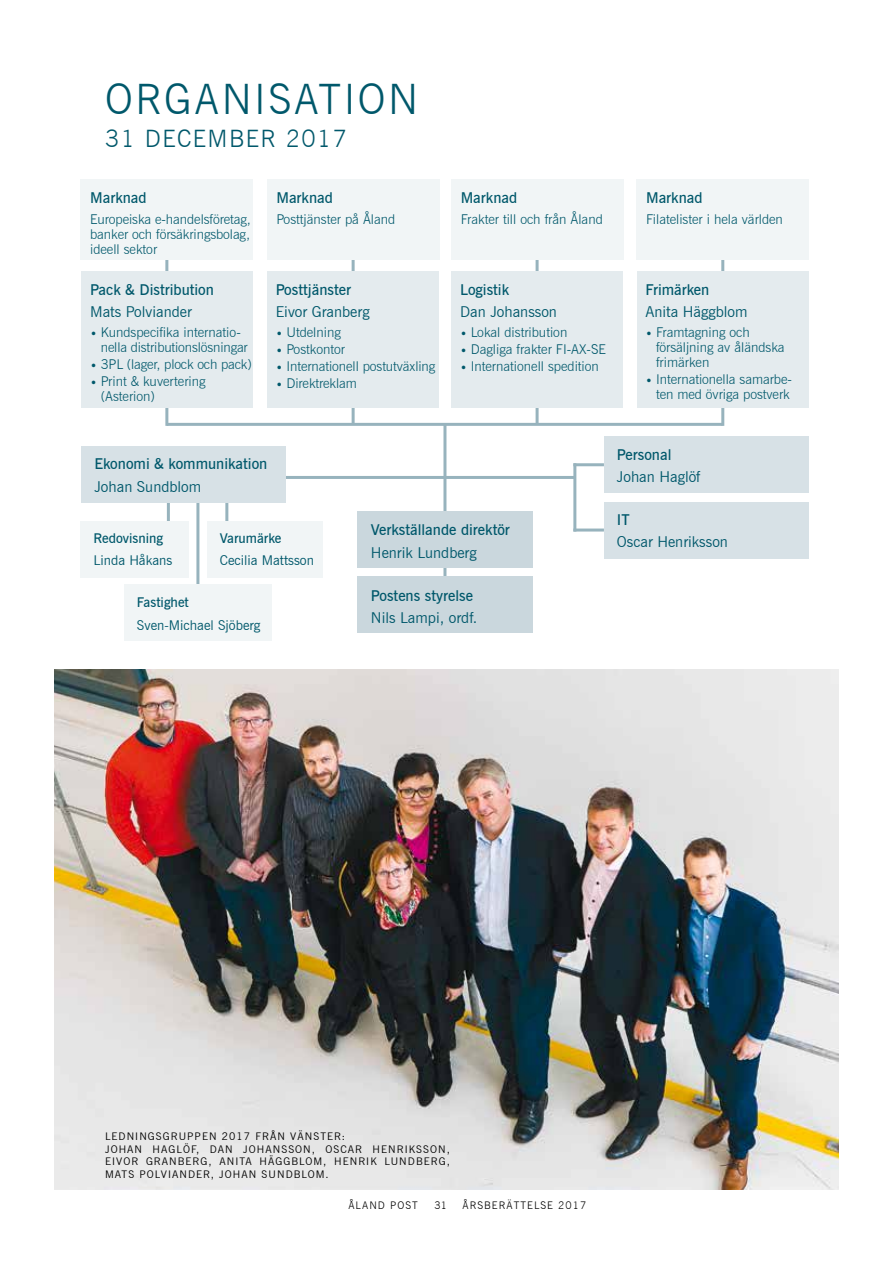
<style>
.page{position:relative;width:893px;height:1263px;background:#fff}
.page>*{position:absolute;margin:0;border:0;box-sizing:border-box;transform-origin:0 0}
.t1{font:300 42px "News Gothic BT";letter-spacing:.06em;color:#00586b}
.t2{font:300 24px "News Gothic BT";letter-spacing:.06em;color:#00586b}
.t3{font:600 15px "News Gothic BT";color:#00586b}
.t4{font:15px "News Gothic BT";color:#00586b}
.t5{font:300 13.5px/15px "News Gothic BT";color:#00586b}
.t6{font:13.5px "News Gothic BT";color:#00586b}
.t7{font:600 13.5px "News Gothic BT";color:#00586b}
.t8{font:10.5px/12.6px "News Gothic BT";letter-spacing:.1em;color:#000}
.t9{font:300 10.5px "News Gothic BT";letter-spacing:.1em;color:#000}
.s1{font-size:12px}
</style>
<div class="page">
<hr style="left:225px;top:453px;width:3px;height:105px;background:#97b3bd">
<hr style="left:196px;top:453px;width:3px;height:176px;background:#97b3bd">
<hr style="left:167px;top:453px;width:3px;height:105px;background:#97b3bd">
<img style="left:54px;top:669px;width:785px;height:520px">
<hr style="left:721px;top:244px;width:3px;height:182px;background:#97b3bd">
<hr style="left:165px;top:199px;width:3px;height:227px;background:#97b3bd">
<hr style="left:352px;top:250px;width:3px;height:174px;background:#97b3bd">
<hr style="left:536px;top:244px;width:3px;height:180px;background:#97b3bd">
<div style="left:81px;top:179px;width:172px;height:81px;background:#f1f5f6"></div>
<div style="left:267px;top:179px;width:172px;height:81px;background:#f1f5f6"></div>
<div style="left:451px;top:179px;width:172px;height:81px;background:#f1f5f6"></div>
<div style="left:637px;top:179px;width:172px;height:81px;background:#f1f5f6"></div>
<hr style="left:167px;top:423px;width:555px;height:3px;background:#97b3bd">
<div style="left:81px;top:271px;width:172px;height:136px;background:#e4ebee"></div>
<div style="left:267px;top:271px;width:172px;height:136px;background:#e4ebee"></div>
<div style="left:451px;top:271px;width:172px;height:136px;background:#e4ebee"></div>
<div style="left:637px;top:271px;width:171px;height:136px;background:#e4ebee"></div>
<hr style="left:443px;top:424px;width:3px;height:155px;background:#97b3bd">
<div style="left:357px;top:511px;width:176px;height:57px;background:#cad7dd"></div>
<div style="left:357px;top:576px;width:176px;height:57px;background:#cad7dd"></div>
<div style="left:604px;top:436px;width:204px;height:57px;background:#d7e1e6"></div>
<div style="left:604px;top:501px;width:204px;height:57px;background:#d7e1e6"></div>
<hr style="left:282px;top:476px;width:293px;height:3px;background:#97b3bd">
<hr style="left:573px;top:528px;width:31px;height:3px;background:#97b3bd">
<hr style="left:573px;top:463px;width:31px;height:3px;background:#97b3bd">
<hr style="left:573px;top:463px;width:3px;height:68px;background:#97b3bd">
<div style="left:81px;top:446px;width:205px;height:57px;background:#d7e1e6"></div>
<div style="left:81px;top:521px;width:108px;height:56px;background:#f1f5f6"></div>
<div style="left:207px;top:521px;width:116px;height:56px;background:#f1f5f6"></div>
<div style="left:124px;top:585px;width:147px;height:56px;background:#f1f5f6"></div>
<h1 class="t1" style="left:105px;top:74px;width:315px">ORGANISATION</h1>
<h2 class="t2" style="left:105px;top:124px;width:243px">31 DECEMBER 2017</h2>
<p class="t3" style="left:90px;top:188px;width:58px">Marknad</p>
<p class="t5" style="left:90px;top:211px;width:162px;text-align:justify">Europeiska e-handelsföretag, banker och försäkringsbolag, ideell sektor</p>
<p class="t3" style="left:90px;top:280px;width:125px">Pack &amp; Distribution</p>
<p class="t4" style="left:90px;top:303px;width:103px">Mats Polviander</p>
<p class="t5" style="left:101px;top:324px;width:149px;text-indent:-11px"><span class="s1">•</span> Kundspecifika internatio&shy;nella distributionslösningar</p>
<p class="t5" style="left:90px;top:356px;width:163px"><span class="s1">•</span> 3PL (lager, plock och pack)</p>
<p class="t5" style="left:101px;top:373px;width:106px;text-indent:-11px"><span class="s1">•</span> Print &amp; kuvertering (Asterion)</p>
<p class="t3" style="left:276px;top:188px;width:58px">Marknad</p>
<p class="t5" style="left:276px;top:211px;width:120px">Posttjänster på Åland</p>
<p class="t3" style="left:276px;top:280px;width:77px">Posttjänster</p>
<p class="t4" style="left:276px;top:303px;width:95px">Eivor Granberg</p>
<p class="t5" style="left:276px;top:324px;width:67px"><span class="s1">•</span> Utdelning</p>
<p class="t5" style="left:276px;top:341px;width:71px"><span class="s1">•</span> Postkontor</p>
<p class="t5" style="left:276px;top:358px;width:161px"><span class="s1">•</span> Internationell postutväxling</p>
<p class="t5" style="left:276px;top:375px;width:83px"><span class="s1">•</span> Direktreklam</p>
<p class="t3" style="left:461px;top:188px;width:58px">Marknad</p>
<p class="t5" style="left:461px;top:211px;width:144px">Frakter till och från Åland</p>
<p class="t3" style="left:460px;top:280px;width:51px">Logistik</p>
<p class="t4" style="left:460px;top:303px;width:98px">Dan Johansson</p>
<p class="t5" style="left:460px;top:324px;width:109px"><span class="s1">•</span> Lokal distribution</p>
<p class="t5" style="left:460px;top:341px;width:147px"><span class="s1">•</span> Dagliga frakter FI-AX-SE</p>
<p class="t5" style="left:460px;top:358px;width:140px"><span class="s1">•</span> Internationell spedition</p>
<p class="t3" style="left:646px;top:188px;width:58px">Marknad</p>
<p class="t5" style="left:646px;top:211px;width:138px">Filatelister i hela världen</p>
<p class="t3" style="left:645px;top:280px;width:65px">Frimärken</p>
<p class="t4" style="left:645px;top:303px;width:104px">Anita Häggblom</p>
<p class="t5" style="left:656px;top:324px;width:130px;text-indent:-11px"><span class="s1">•</span> Framtagning och försäljning av åländska frimärken</p>
<p class="t5" style="left:645px;top:371px;width:148px;text-align:right"><span class="s1">•</span> Internationella samarbe&shy;ten med övriga postverk</p>
<p class="t3" style="left:94px;top:455px;width:175px">Ekonomi &amp; kommunikation</p>
<p class="t4" style="left:94px;top:477px;width:108px">Johan Sundblom</p>
<p class="t7" style="left:94px;top:530px;width:71px">Redovisning</p>
<p class="t6" style="left:94px;top:552px;width:80px">Linda Håkans</p>
<p class="t7" style="left:220px;top:530px;width:63px">Varumärke</p>
<p class="t6" style="left:220px;top:552px;width:96px">Cecilia Mattsson</p>
<p class="t7" style="left:137px;top:594px;width:53px">Fastighet</p>
<p class="t6" style="left:137px;top:617px;width:125px">Sven-Michael Sjöberg</p>
<p class="t3" style="left:371px;top:521px;width:140px">Verkställande direktör</p>
<p class="t4" style="left:371px;top:543px;width:107px">Henrik Lundberg</p>
<p class="t3" style="left:371px;top:586px;width:104px">Postens styrelse</p>
<p class="t4" style="left:371px;top:609px;width:108px">Nils Lampi, ordf.</p>
<p class="t3" style="left:617px;top:445px;width:56px">Personal</p>
<p class="t4" style="left:617px;top:468px;width:85px">Johan Haglöf</p>
<p class="t3" style="left:617px;top:510px;width:14px">IT</p>
<p class="t4" style="left:617px;top:533px;width:113px">Oscar Henriksson</p>
<p class="t8" style="left:105px;top:1130px;width:346px">LEDNINGSGRUPPEN 2017 FRÅN VÄNSTER:<br>JOHAN HAGLÖF, DAN JOHANSSON, OSCAR HENRIKSSON, EIVOR GRANBERG, ANITA HÄGGBLOM, HENRIK LUNDBERG, MATS POLVIANDER, JOHAN SUNDBLOM.</p>
<p class="t9" style="left:348px;top:1199px;width:71px">ÅLAND POST</p>
<p class="t9" style="left:434px;top:1199px;width:14px">31</p>
<p class="t9" style="left:463px;top:1199px;width:125px">ÅRSBERÄTTELSE 2017</p>
</div>
